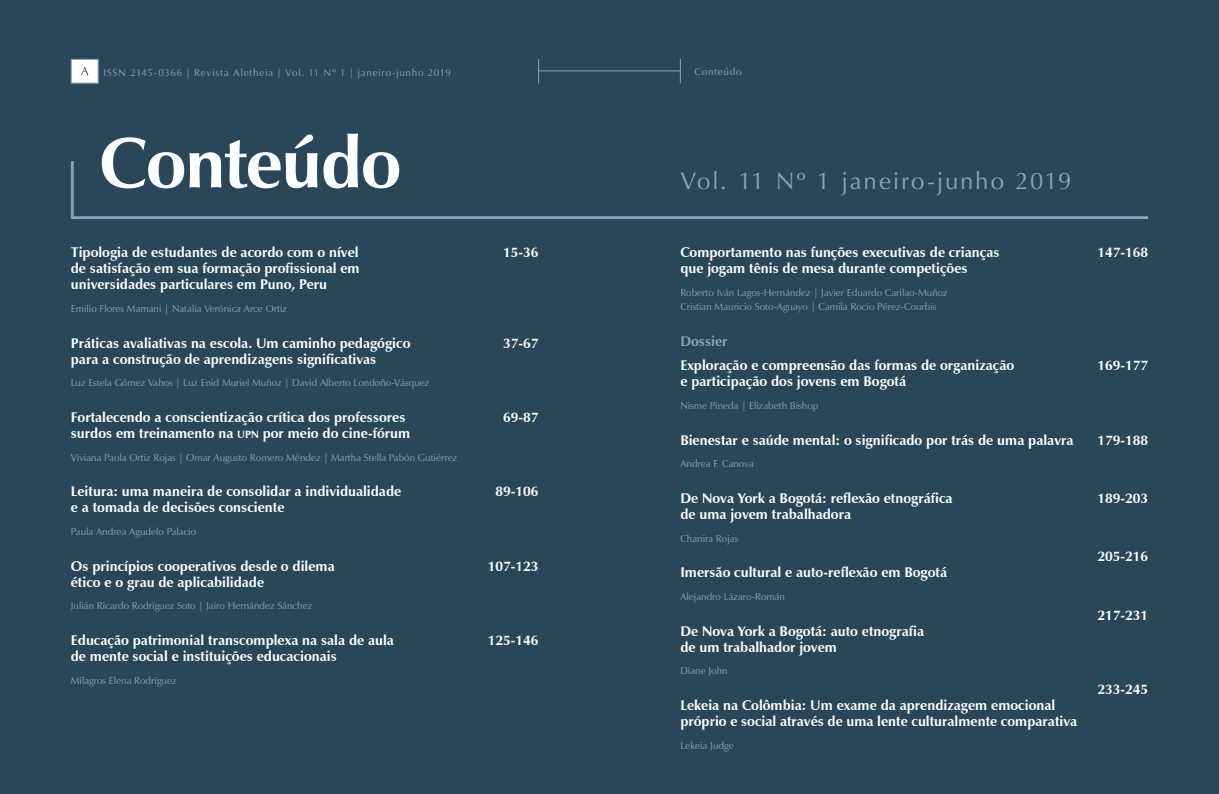
<style>
.page{position:relative;width:1219px;height:794px;background:#2a4759}
.page>*{position:absolute;margin:0;border:0;box-sizing:border-box;transform-origin:0 0}
.t1{font:700 72px "Zapf Humanist 601 BT";letter-spacing:-.02em;color:#fff}
.t2{font:24px "Optima";letter-spacing:.07em;color:#88a4ba}
.t3{font:700 14px/16px "Zapf Humanist 601 BT";color:#fff}
.t4{font:700 14px "Zapf Humanist 601 BT";color:#88a4ba}
.t5{font:10px/14px "Zapf Humanist 601 BT";color:#88a4ba}
.t6{font:10px "Optima";letter-spacing:.065em;color:#88a4ba}
.s1{font-size:10.5px}
</style>
<div class="page">
<svg style="left:680px;top:59px;width:1px;height:24px"></svg>
<div style="left:71px;top:59px;width:28px;height:24px;background:#fff;border:1px solid #88a4ba"></div>
<svg style="left:81px;top:67px;width:7px;height:8px"></svg>
<svg style="left:538px;top:59px;width:1px;height:24px"></svg>
<hr style="left:539px;top:71px;width:70px;height:1px;background:#88a4ba">
<hr style="left:609px;top:71px;width:71px;height:1px;background:#88a4ba">
<hr style="left:71px;top:216px;width:1077px;height:3px;background:#88a4ba">
<hr style="left:71px;top:161px;width:3px;height:57px;background:#88a4ba">
<p class="t6" style="left:103px;top:67px;width:349px">ISSN 2145-0366 | Revista Aletheia | Vol. 11 Nº 1 | janeiro-junho 2019</p>
<h1 class="t1" style="left:99px;top:118px;width:303px">Conteúdo</h1>
<p class="t3" style="left:71px;top:244px;width:290px;text-align:justify">Tipologia de estudantes de acordo com o nível de satisfação em sua formação profissional em universidades particulares em Puno, Peru</p>
<p class="t5" style="left:71px;top:301px;width:218px">Emilio Flores Mamani | Natalia Verónica Arce Ortiz</p>
<p class="t3" style="left:71px;top:335px;width:341px">Práticas avaliativas na escola. Um caminho pedagógico para a construção de aprendizagens significativas</p>
<p class="t5" style="left:71px;top:376px;width:360px">Luz Estela Gómez Vahos | Luz Enid Muriel Muñoz | David Alberto Londoño-Vásquez</p>
<p class="t3" style="left:71px;top:409px;width:341px">Fortalecendo a conscientização crítica dos professores surdos em treinamento na <span class="s1">upn</span> por meio do cine-fórum</p>
<p class="t5" style="left:71px;top:450px;width:388px">Viviana Paola Ortiz Rojas | Omar Augusto Romero Méndez | Martha Stella Pabón Gutiérrez</p>
<p class="t3" style="left:71px;top:483px;width:332px">Leitura: uma maneira de consolidar a individualidade e a tomada de decisões consciente</p>
<p class="t5" style="left:71px;top:524px;width:127px">Paula Andrea Agudelo Palacio</p>
<p class="t3" style="left:71px;top:558px;width:265px">Os princípios cooperativos desde o dilema ético e o grau de aplicabilidade</p>
<p class="t5" style="left:71px;top:599px;width:243px">Julián Ricardo Rodríguez Soto | Jairo Hernández Sánchez</p>
<p class="t3" style="left:71px;top:632px;width:325px">Educação patrimonial transcomplexa na sala de aula de mente social e instituições educacionais</p>
<p class="t5" style="left:71px;top:673px;width:107px">Milagros Elena Rodríguez</p>
<p class="t3" style="left:503px;top:244px;width:37px">15-36</p>
<p class="t3" style="left:503px;top:335px;width:37px">37-67</p>
<p class="t3" style="left:503px;top:409px;width:37px">69-87</p>
<p class="t3" style="left:495px;top:483px;width:45px">89-106</p>
<p class="t3" style="left:488px;top:558px;width:52px">107-123</p>
<p class="t3" style="left:488px;top:632px;width:52px">125-146</p>
<p class="t6" style="left:694px;top:66px;width:49px">Conteúdo</p>
<h2 class="t2" style="left:680px;top:167px;width:392px">Vol. 11 Nº 1 janeiro-junho 2019</h2>
<p class="t3" style="left:680px;top:244px;width:321px">Comportamento nas funções executivas de crianças que jogam tênis de mesa durante competições</p>
<p class="t5" style="left:680px;top:285px;width:269px">Roberto Iván Lagos-Hernández | Javier Eduardo Carilao-Muñoz<br>Cristian Mauricio Soto-Aguayo | Camila Rocío Pérez-Courbis</p>
<p class="t4" style="left:680px;top:332px;width:49px">Dossier</p>
<p class="t3" style="left:680px;top:357px;width:335px">Exploração e compreensão das formas de organização e participação dos jovens em Bogotá</p>
<p class="t5" style="left:680px;top:398px;width:140px">Nisme Pineda | Elizabeth Bishop</p>
<p class="t3" style="left:680px;top:432px;width:395px">Bienestar e saúde mental: o significado por trás de uma palavra</p>
<p class="t5" style="left:680px;top:457px;width:75px">Andrea F. Canova</p>
<p class="t3" style="left:680px;top:490px;width:274px">De Nova York a Bogotá: reflexão etnográfica de uma jovem trabalhadora</p>
<p class="t5" style="left:680px;top:531px;width:59px">Chanira Rojas</p>
<p class="t3" style="left:680px;top:564px;width:268px">Imersão cultural e auto-reflexão em Bogotá</p>
<p class="t5" style="left:680px;top:589px;width:106px">Alejandro Lázaro-Román</p>
<p class="t3" style="left:680px;top:623px;width:245px">De Nova York a Bogotá: auto etnografia de um trabalhador jovem</p>
<p class="t5" style="left:680px;top:664px;width:49px">Diane John</p>
<p class="t3" style="left:680px;top:697px;width:398px">Lekeia na Colômbia: Um exame da aprendizagem emocional próprio e social através de uma lente culturalmente comparativa</p>
<p class="t5" style="left:680px;top:738px;width:55px">Lekeia Judge</p>
<p class="t3" style="left:1097px;top:244px;width:52px">147-168</p>
<p class="t3" style="left:1097px;top:357px;width:52px">169-177</p>
<p class="t3" style="left:1097px;top:432px;width:52px">179-188</p>
<p class="t3" style="left:1097px;top:490px;width:52px">189-203</p>
<p class="t3" style="left:1097px;top:548px;width:52px">205-216</p>
<p class="t3" style="left:1097px;top:607px;width:52px">217-231</p>
<p class="t3" style="left:1097px;top:681px;width:52px">233-245</p>
</div>
